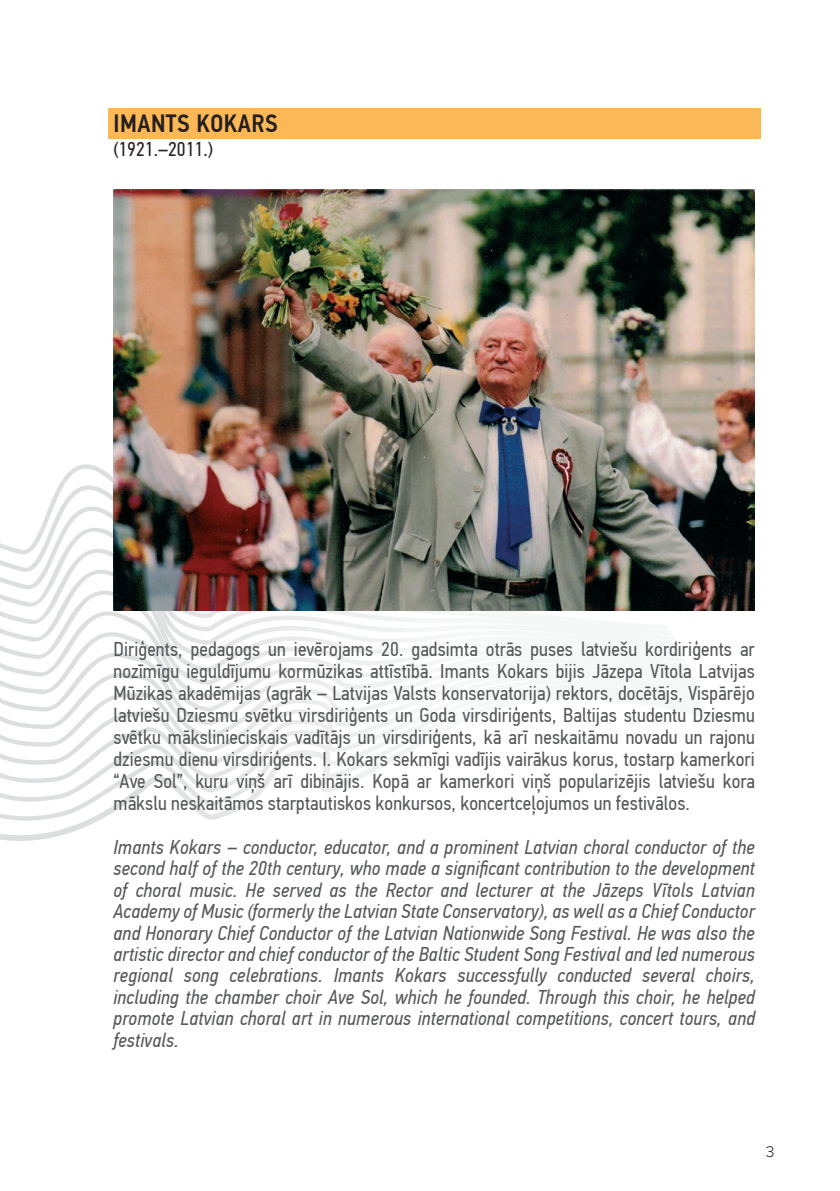
<style>
.page{position:relative;width:840px;height:1191px;background:#fff}
.page>*{position:absolute;margin:0;border:0;box-sizing:border-box;transform-origin:0 0}
.t1{font:500 25px "PF Din Text Cond Pro";letter-spacing:.02em;color:#231f20}
.t2{font:italic 20px/21.4px "PF Din Text Cond Pro";letter-spacing:.01em;color:#57585a;text-align:justify}
.t3{font:20px/22px "PF Din Text Cond Pro";letter-spacing:.005em;color:#57585a;text-align:justify}
.t4{font:20px "PF Din Text Cond Pro";color:#231f20}
.t5{font:300 16px "Proxima Nova";color:#231f20}
</style>
<div class="page">
<svg style="left:0;top:464px;width:122px;height:377px"></svg>
<svg style="left:122px;top:610px;width:563px;height:3px"></svg>
<svg style="left:117px;top:613px;width:309px;height:19px"></svg>
<svg style="left:113px;top:632px;width:312px;height:21px"></svg>
<svg style="left:109px;top:653px;width:316px;height:10px"></svg>
<svg style="left:106px;top:663px;width:319px;height:6px"></svg>
<svg style="left:105px;top:669px;width:320px;height:5px"></svg>
<svg style="left:105px;top:674px;width:320px;height:91px"></svg>
<svg style="left:107px;top:679px;width:318px;height:100px"></svg>
<svg style="left:109px;top:684px;width:316px;height:108px"></svg>
<svg style="left:113px;top:689px;width:312px;height:116px"></svg>
<svg style="left:117px;top:694px;width:308px;height:125px"></svg>
<div style="left:108px;top:108px;width:652px;height:30px;background:#fcb857"></div>
<img style="left:113px;top:190px;width:641px;height:420px">
<p class="t1" style="left:113px;top:109px;width:166px">IMANTS KOKARS</p>
<p class="t4" style="left:113px;top:137px;width:101px">(1921.–2011.)</p>
<p class="t3" style="left:113px;top:638px;width:642px">Diriģents, pedagogs un ievērojams 20. gadsimta otrās puses latviešu kordiriģents ar nozīmīgu ieguldījumu kormūzikas attīstībā. Imants Kokars bijis Jāzepa Vītola Latvijas Mūzikas akadēmijas (agrāk – Latvijas Valsts konservatorija) rektors, docētājs, Vispārējo latviešu Dziesmu svētku virsdiriģents un Goda virsdiriģents, Baltijas studentu Dziesmu svētku mākslinieciskais vadītājs un virsdiriģents, kā arī neskaitāmu novadu un rajonu dziesmu dienu virsdiriģents. I. Kokars sekmīgi vadījis vairākus korus, tostarp kamerkori “Ave Sol”, kuru viņš arī dibinājis. Kopā ar kamerkori viņš popularizējis latviešu kora mākslu neskaitāmos starptautiskos konkursos, koncertceļojumos un festivālos.</p>
<p class="t2" style="left:113px;top:836px;width:642px">Imants Kokars – conductor, educator, and a prominent Latvian choral conductor of the second half of the 20th century, who made a significant contribution to the development of choral music. He served as the Rector and lecturer at the Jāzeps Vītols Latvian Academy of Music (formerly the Latvian State Conservatory), as well as a Chief Conductor and Honorary Chief Conductor of the Latvian Nationwide Song Festival. He was also the artistic director and chief conductor of the Baltic Student Song Festival and led numerous regional song celebrations. Imants Kokars successfully conducted several choirs, including the chamber choir Ave Sol, which he founded. Through this choir, he helped promote Latvian choral art in numerous international competitions, concert tours, and festivals.</p>
<p class="t5" style="left:765px;top:1142px;width:10px">3</p>
</div>
